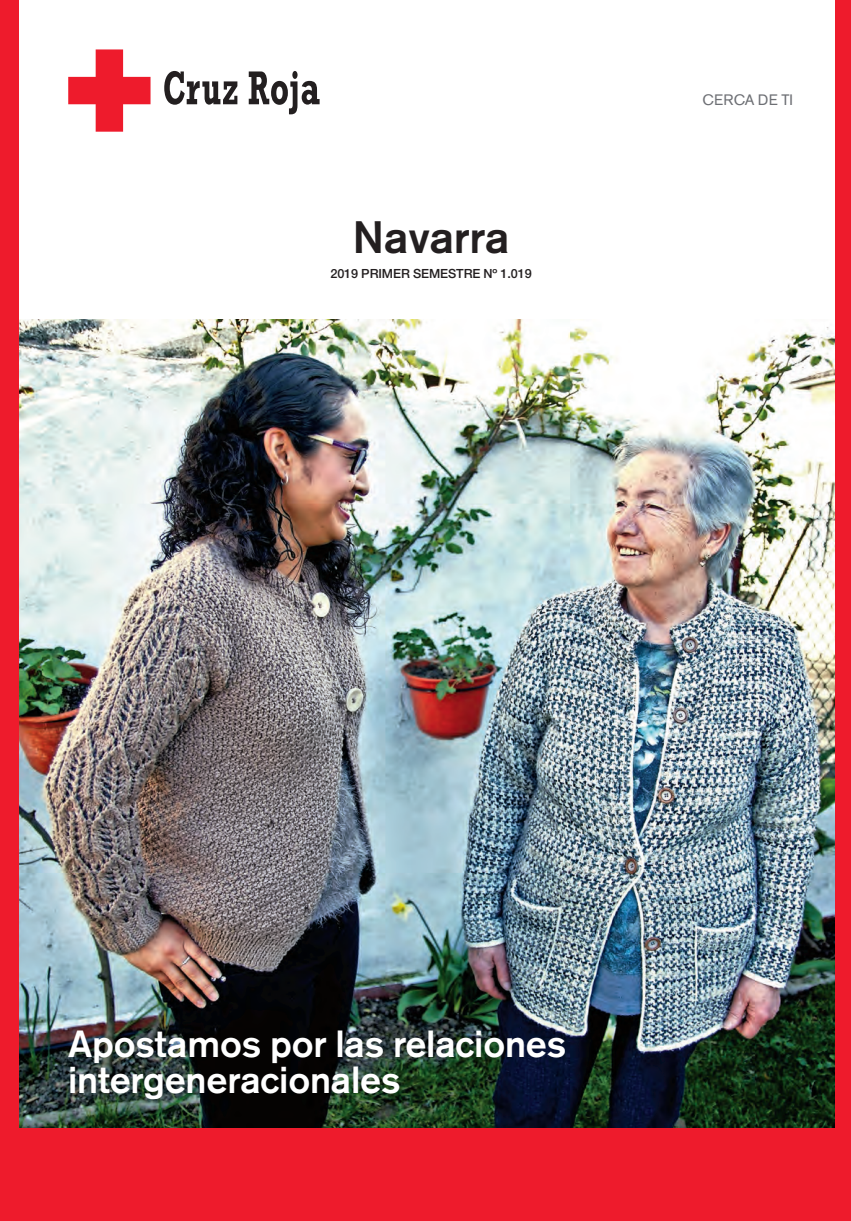
<style>
.page{position:relative;width:851px;height:1221px;background:#fff}
.page>*{position:absolute;margin:0;border:0;box-sizing:border-box;transform-origin:0 0}
.t1{font:500 45px "Akzidenz Grotesk BE";letter-spacing:-.005em;color:#231f20}
.t2{font:500 37.5px/36px "Akzidenz Grotesk BE";letter-spacing:-.005em;color:#fff}
.t3{font:15px "Akzidenz Grotesk BE";letter-spacing:.015em;color:#6d6f74}
.t4{font:500 12.6px "Helvetica Neue";letter-spacing:-.005em;color:#231f20}
</style>
<div class="page">
<img style="left:19px;top:319px;width:815px;height:809px">
<svg style="left:164px;top:71px;width:73px;height:34px"></svg>
<svg style="left:248px;top:71px;width:71px;height:43px"></svg>
<svg style="left:68px;top:49px;width:82px;height:83px"></svg>
<div style="left:0;top:0;width:19px;height:1221px;background:#ee1b2c"></div>
<div style="left:834px;top:0;width:16px;height:1221px;background:#ee1b2c"></div>
<div style="left:0;top:1128px;width:850px;height:93px;background:#ee1b2c"></div>
<p class="t1" style="left:352px;top:220px;width:158px">Navarra</p>
<p class="t4" style="left:330px;top:269px;width:203px">2019 PRIMER SEMESTRE Nº 1.019</p>
<p class="t3" style="left:702px;top:94px;width:92px">CERCA DE TI</p>
<p class="t2" style="left:68px;top:1029px;width:499px">Apostamos por las relaciones intergeneracionales</p>
</div>
